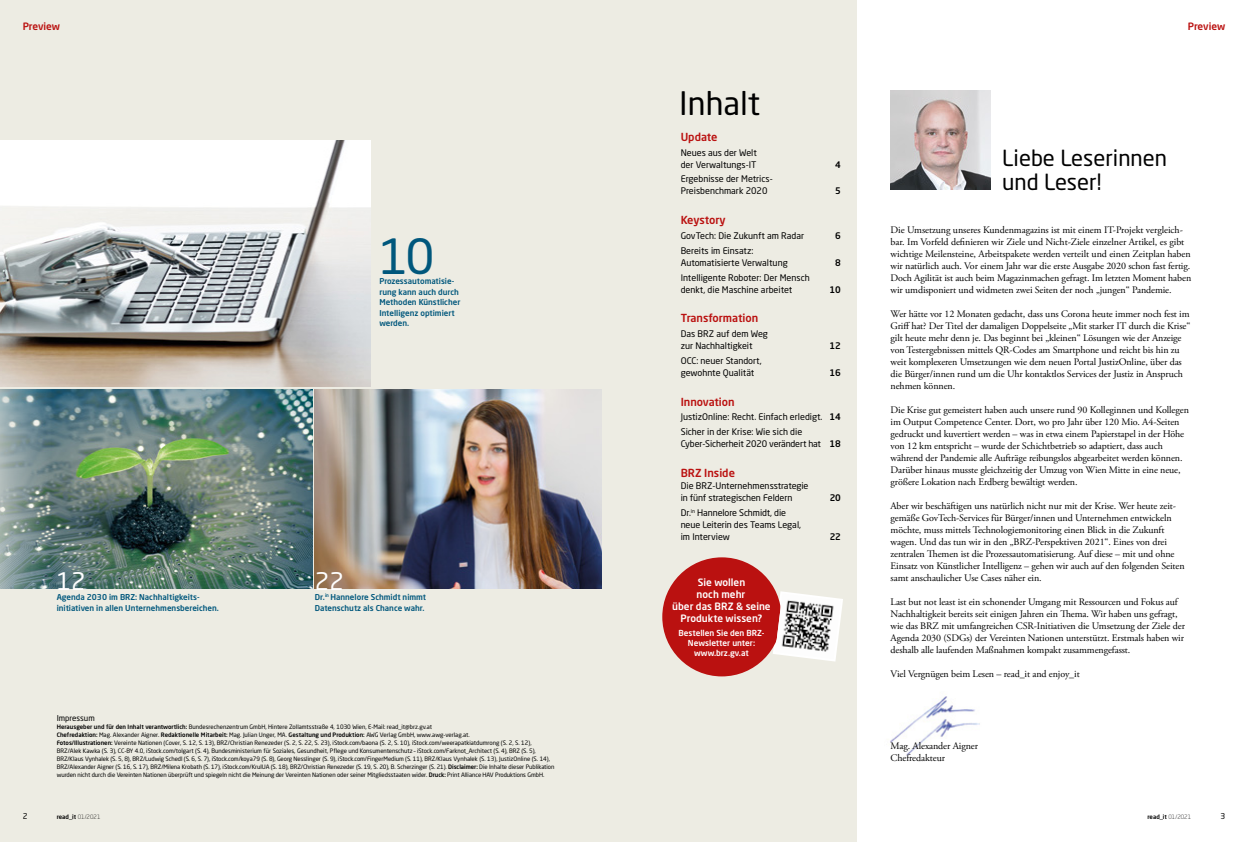
<style>
.page{position:relative;width:1248px;height:842px;background:#fff}
.page>*{position:absolute;margin:0;border:0;box-sizing:border-box;transform-origin:0 0}
.zitat_name{font:48px "Neo Sans Pro";color:#00577c}
.headline_1{font:32px "Neo Sans Pro";color:#000}
.zitat_name-2{font:24px "Neo Sans Pro";color:#fff}
.headline_1-2{font:22px/24px "Neo Sans Pro";color:#000}
.headline_1-3{font:500 11px "Neo Sans Pro";color:#ba1110}
.fliesstext{font:10px/12px "Adobe Garamond Pro";letter-spacing:-.01em;color:#000}
.kasten_fett{font:500 10px/12px "Neo Sans Pro";color:#fff;text-align:center}
.t1{font:500 10px "Neo Sans Pro";color:#ba1110}
.headline_1-4{font:9px/12px "Neo Sans Pro";color:#000}
.headline_1-5{font:500 9px "Neo Sans Pro";color:#000}
.kasten_fett-2{font:500 8.2px/10px "Neo Sans Pro";color:#fff;text-align:center}
.zitat_name-3{font:500 8px/10.5px "Neo Sans Pro";color:#00577c}
.zitat_name-4{font:8px "Neo Sans Pro";color:#000}
.zitat_name-5{font:6px/8px "Neo Sans Pro";letter-spacing:-.01em;color:#000}
.t2{font:500 6px "Neo Sans Pro";color:#000}
.s1{font-weight:500}
.s2{font-weight:300}
</style>
<div class="page">
<div style="left:0;top:0;width:856px;height:842px;background:#edece3"></div>
<img style="left:890px;top:696px;width:90px;height:60px">
<div style="left:662px;top:557px;width:119px;height:119px;background:#ba1110;border-radius:50%"></div>
<svg style="left:772px;top:591px;width:71px;height:70px"></svg>
<img style="left:0;top:140px;width:370px;height:247px">
<img style="left:0;top:390px;width:312px;height:199px">
<img style="left:315px;top:390px;width:286px;height:199px">
<img style="left:775px;top:594px;width:65px;height:65px">
<img style="left:890px;top:91px;width:100px;height:99px">
<p class="t1" style="left:23px;top:20px;width:39px">Preview</p>
<p class="t1" style="left:1187px;top:20px;width:39px">Preview</p>
<p class="zitat_name" style="left:379px;top:226px;width:57px">10</p>
<p class="zitat_name-3" style="left:379px;top:276px;width:82px">Prozessautomatisie&shy;rung kann auch durch<br>Methoden Künstlicher<br>Intelligenz optimiert werden.</p>
<p class="zitat_name-2" style="left:57px;top:566px;width:31px">12</p>
<p class="zitat_name-3" style="left:57px;top:592px;width:164px">Agenda 2030 im BRZ: Nachhaltigkeits&shy;initiativen in allen Unternehmensbereichen.</p>
<p class="zitat_name-2" style="left:315px;top:566px;width:31px">22</p>
<p class="zitat_name-3" style="left:315px;top:592px;width:113px">Dr.<sup>in</sup> Hannelore Schmidt nimmt</p>
<p class="zitat_name-3" style="left:315px;top:602px;width:111px">Datenschutz als Chance wahr.</p>
<p class="zitat_name-4" style="left:57px;top:713px;width:40px">Impressum</p>
<p class="zitat_name-5" style="left:57px;top:723px;width:377px"><span class="s1">Herausgeber und für den Inhalt verantwortlich:</span> Bundesrechenzentrum GmbH, Hintere Zollamtsstraße 4, 1030 Wien, E-Mail: read_it@brz.gv.at</p>
<p class="zitat_name-5" style="left:57px;top:731px;width:499px"><span class="s1">Chefredaktion:</span> Mag. Alexander Aigner. <span class="s1">Redaktionelle Mitarbeit:</span> Mag. Julian Unger, MA. <span class="s1">Gestaltung und Produktion:</span> AWG Verlag GmbH, www.awg-verlag.at.<br><span class="s1">Fotos/Illustrationen:</span> Vereinte Nationen (Cover, S. 12, S. 13), BRZ/Christian Renezeder (S. 2, S. 22, S. 23), iStock.com/baona (S. 2, S. 10), iStock.com/weerapatkiatdumrong (S. 2, S. 12), BRZ/Alek Kawka (S. 3), CC-BY 4.0, iStock.com/tolgart (S. 4), Bundesministerium für Soziales, Gesundheit, Pflege und Konsumentenschutz – iStock.com/Farknot_Architect (S. 4), BRZ (S. 5), BRZ/Klaus Vynhalek (S. 5, 8), BRZ/Ludwig Schedl (S. 6, S. 7), iStock.com/koya79 (S. 8), Georg Nesslinger (S. 9), iStock.com/FingerMedium (S. 11), BRZ/Klaus Vynhalek (S. 13), JustizOnline (S. 14), BRZ/Alexander Aigner (S. 16, S. 17), BRZ/Milena Krobath (S. 17), iStock.com/KrulUA (S. 18), BRZ/Christian Renezeder (S. 19, S. 20), B. Scherzinger (S. 21). <span class="s1">Disclaimer:</span> Die Inhalte dieser Publikation wurden nicht durch die Vereinten Nationen überprüft und spiegeln nicht die Meinung der Vereinten Nationen oder seiner Mitgliedsstaaten wider. <span class="s1">Druck:</span> Print Alliance HAV Produktions GmbH.</p>
<h1 class="headline_1" style="left:679px;top:84px;width:82px">Inhalt</h1>
<h1 class="headline_1-3" style="left:680px;top:130px;width:38px">Update</h1>
<h1 class="headline_1-4" style="left:680px;top:146px;width:78px">Neues aus der Welt der Verwaltungs-IT</h1>
<h1 class="headline_1-4" style="left:680px;top:173px;width:93px">Ergebnisse der Metrics-<br>Preisbenchmark 2020</h1>
<p class="headline_1-5" style="left:835px;top:158px;width:7px">4</p>
<p class="headline_1-5" style="left:835px;top:185px;width:7px">5</p>
<h1 class="headline_1-3" style="left:680px;top:213px;width:46px">Keystory</h1>
<h1 class="headline_1-4" style="left:680px;top:229px;width:125px">GovTech: Die Zukunft am Radar</h1>
<p class="headline_1-5" style="left:835px;top:230px;width:7px">6</p>
<h1 class="headline_1-4" style="left:680px;top:244px;width:108px">Bereits im Einsatz:<br>Automatisierte Verwaltung</h1>
<p class="headline_1-5" style="left:835px;top:257px;width:7px">8</p>
<h1 class="headline_1-4" style="left:680px;top:271px;width:130px">Intelligente Roboter: Der Mensch denkt, die Maschine arbeitet</h1>
<h1 class="headline_1-3" style="left:680px;top:311px;width:79px">Transformation</h1>
<h1 class="headline_1-4" style="left:680px;top:328px;width:89px">Das BRZ auf dem Weg zur Nachhaltigkeit</h1>
<h1 class="headline_1-4" style="left:680px;top:354px;width:82px">OCC: neuer Standort, gewohnte Qualität</h1>
<p class="headline_1-5" style="left:829px;top:283px;width:13px">10</p>
<p class="headline_1-5" style="left:829px;top:340px;width:13px">12</p>
<p class="headline_1-5" style="left:829px;top:367px;width:13px">16</p>
<h1 class="headline_1-3" style="left:680px;top:395px;width:56px">Innovation</h1>
<h1 class="headline_1-4" style="left:680px;top:411px;width:162px">JustizOnline: Recht. Einfach erledigt. <span class="s1">14</span></h1>
<h1 class="headline_1-4" style="left:680px;top:426px;width:162px">Sicher in der Krise: Wie sich die<br>Cyber-Sicherheit 2020 verändert hat <span class="s1">18</span></h1>
<h1 class="headline_1-3" style="left:680px;top:466px;width:56px">BRZ Inside</h1>
<h1 class="headline_1-4" style="left:680px;top:479px;width:129px">Die BRZ-Unternehmensstrategie in fünf strategischen Feldern</h1>
<h1 class="headline_1-5" style="left:829px;top:492px;width:13px">20</h1>
<h1 class="headline_1-4" style="left:680px;top:506px;width:122px">Dr.<sup>in</sup> Hannelore Schmidt, die neue Leiterin des Teams Legal, im Interview</h1>
<p class="kasten_fett" style="left:672px;top:576px;width:100px">Sie wollen<br>noch mehr<br>über das BRZ &amp; seine<br>Produkte wissen?</p>
<p class="kasten_fett-2" style="left:678px;top:627px;width:88px">Bestellen Sie den BRZ-<br>Newsletter unter: www.brz.gv.at</p>
<h1 class="headline_1-5" style="left:829px;top:531px;width:13px">22</h1>
<h1 class="headline_1-2" style="left:1002px;top:146px;width:166px">Liebe Leserinnen und Leser!</h1>
<p class="fliesstext" style="left:890px;top:224px;width:302px">Die Umsetzung unseres Kundenmagazins ist mit einem IT-Projekt vergleich&shy;bar. Im Vorfeld definieren wir Ziele und Nicht-Ziele einzelner Artikel, es gibt wichtige Meilensteine, Arbeitspakete werden verteilt und einen Zeitplan haben wir natürlich auch. Vor einem Jahr war die erste Ausgabe 2020 schon fast fertig.<br>Doch Agilität ist auch beim Magazinmachen gefragt. Im letzten Moment haben wir umdisponiert und widmeten zwei Seiten der noch „jungen“ Pandemie.</p>
<p class="fliesstext" style="left:890px;top:308px;width:301px">Wer hätte vor 12 Monaten gedacht, dass uns Corona heute immer noch fest im Griff hat? Der Titel der damaligen Doppelseite „Mit starker IT durch die Krise“ gilt heute mehr denn je. Das beginnt bei „kleinen“ Lösungen wie der Anzeige von Testergebnissen mittels QR-Codes am Smartphone und reicht bis hin zu weit komplexeren Umsetzungen wie dem neuen Portal JustizOnline, über das die Bürger/innen rund um die Uhr kontaktlos Services der Justiz in Anspruch nehmen können.</p>
<p class="fliesstext" style="left:890px;top:404px;width:300px">Die Krise gut gemeistert haben auch unsere rund 90 Kolleginnen und Kollegen im Output Competence Center. Dort, wo pro Jahr über 120 Mio. A4-Seiten gedruckt und kuvertiert werden – was in etwa einem Papierstapel in der Höhe von 12 km entspricht – wurde der Schichtbetrieb so adaptiert, dass auch während der Pandemie alle Aufträge reibungslos abgearbeitet werden können.<br>Darüber hinaus musste gleichzeitig der Umzug von Wien Mitte in eine neue, größere Lokation nach Erdberg bewältigt werden.</p>
<p class="fliesstext" style="left:890px;top:500px;width:295px">Aber wir beschäftigen uns natürlich nicht nur mit der Krise. Wer heute zeit&shy;gemäße GovTech-Services für Bürger/innen und Unternehmen entwickeln möchte, muss mittels Technologiemonitoring einen Blick in die Zukunft wagen. Und das tun wir in den „BRZ-Perspektiven 2021“. Eines von drei zentralen Themen ist die Prozessautomatisierung. Auf diese – mit und ohne Einsatz von Künstlicher Intelligenz – gehen wir auch auf den folgenden Seiten samt anschaulicher Use Cases näher ein.</p>
<p class="fliesstext" style="left:890px;top:596px;width:296px">Last but not least ist ein schonender Umgang mit Ressourcen und Fokus auf Nachhaltigkeit bereits seit einigen Jahren ein Thema. Wir haben uns gefragt, wie das BRZ mit umfangreichen CSR-Initiativen die Umsetzung der Ziele der Agenda 2030 (SDGs) der Vereinten Nationen unterstützt. Erstmals haben wir deshalb alle laufenden Maßnahmen kompakt zusammengefasst.</p>
<p class="fliesstext" style="left:890px;top:668px;width:191px">Viel Vergnügen beim Lesen – read_it and enjoy_it</p>
<p class="fliesstext" style="left:890px;top:740px;width:89px">Mag. Alexander Aigner<br>Chefredakteur</p>
<p class="zitat_name-4" style="left:23px;top:811px;width:6px">2</p>
<p class="t2" style="left:57px;top:813px;width:45px">read_it <span class="s2">01/2021</span></p>
<p class="t2" style="left:1147px;top:813px;width:45px">read_it <span class="s2">01/2021</span></p>
<p class="zitat_name-4" style="left:1220px;top:811px;width:6px">3</p>
</div>
